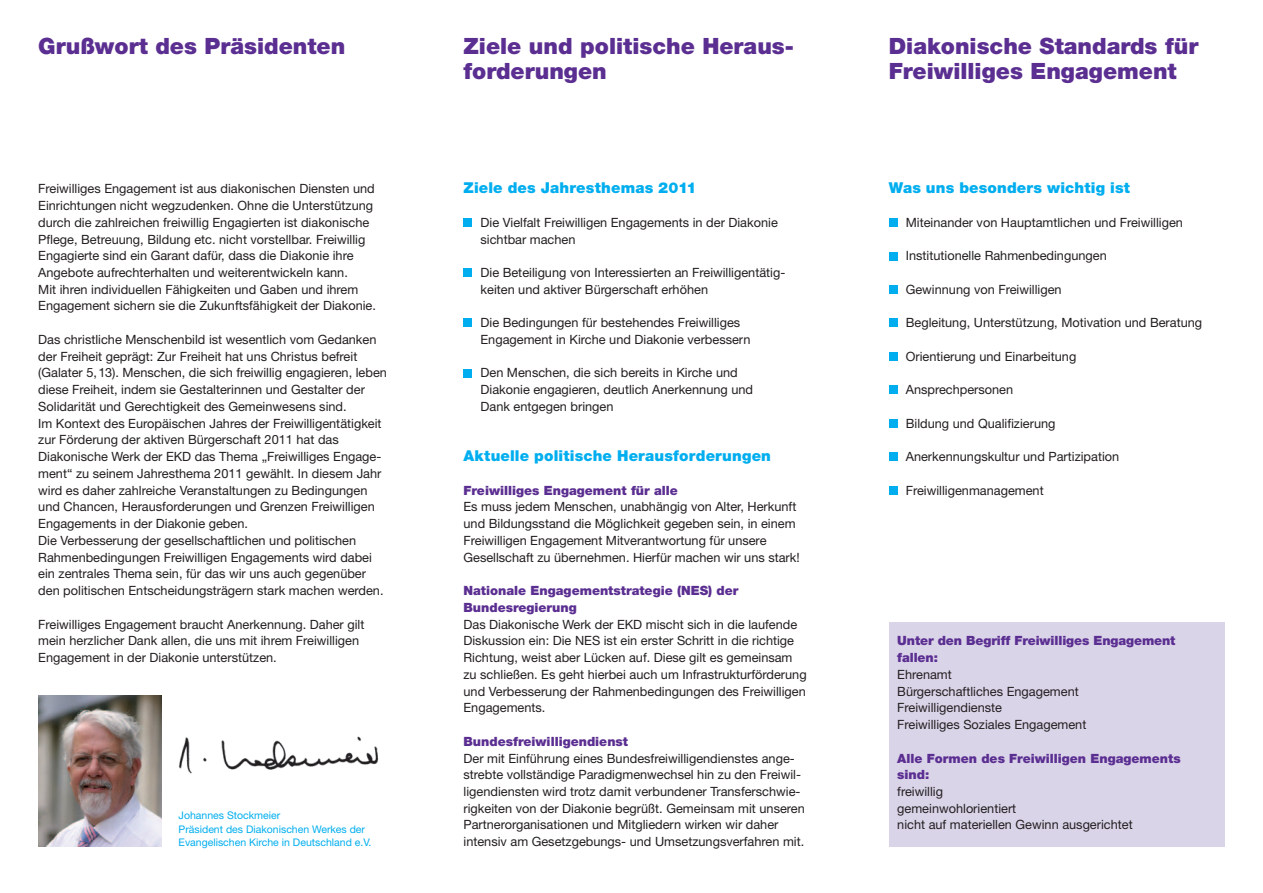
<style>
.page{position:relative;width:1263px;height:893px;background:#fff}
.page>*{position:absolute;margin:0;border:0;box-sizing:border-box;transform-origin:0 0}
.t1{font:900 22.5px/25px "Helvetica Neue LT Std";color:#5b2e91}
.t2{font:900 15px "Helvetica Neue LT Std";letter-spacing:.01em;color:#00aeef}
.t3{font:12.75px/16.8px "Helvetica Neue LT Std";color:#231f20}
.t4{font:900 12.75px/16.8px "Helvetica Neue LT Std";color:#5b2e91}
.t5{font:10.5px/13.5px "Helvetica Neue LT Std";color:#00aeef}
</style>
<div class="page">
<div style="left:889px;top:622px;width:336px;height:224px;background:#dad4e9"></div>
<div style="left:463px;top:218px;width:9px;height:9px;background:#00aeef"></div>
<div style="left:463px;top:268px;width:9px;height:9px;background:#00aeef"></div>
<div style="left:463px;top:319px;width:9px;height:8px;background:#00aeef"></div>
<div style="left:463px;top:369px;width:9px;height:8px;background:#00aeef"></div>
<div style="left:889px;top:218px;width:8px;height:9px;background:#00aeef"></div>
<div style="left:889px;top:252px;width:8px;height:8px;background:#00aeef"></div>
<div style="left:889px;top:285px;width:8px;height:9px;background:#00aeef"></div>
<div style="left:889px;top:319px;width:8px;height:8px;background:#00aeef"></div>
<div style="left:889px;top:352px;width:8px;height:9px;background:#00aeef"></div>
<div style="left:889px;top:386px;width:8px;height:8px;background:#00aeef"></div>
<div style="left:889px;top:419px;width:8px;height:9px;background:#00aeef"></div>
<div style="left:889px;top:453px;width:8px;height:8px;background:#00aeef"></div>
<div style="left:889px;top:486px;width:8px;height:9px;background:#00aeef"></div>
<img style="left:38px;top:695px;width:124px;height:151px">
<img style="left:179px;top:736px;width:200px;height:38px">
<h1 class="t1" style="left:38px;top:34px;width:309px">Grußwort des Präsidenten</h1>
<p class="t3" style="left:38px;top:180px;width:339px">Freiwilliges Engagement ist aus diakonischen Diensten und Einrichtungen nicht wegzudenken. Ohne die Unterstützung durch die zahlreichen freiwillig Engagierten ist diakonische Pflege, Betreuung, Bildung etc. nicht vorstellbar. Freiwillig Engagierte sind ein Garant dafür, dass die Diakonie ihre Angebote aufrechterhalten und weiterentwickeln kann.<br>Mit ihren individuellen Fähigkeiten und Gaben und ihrem Engagement sichern sie die Zukunftsfähigkeit der Diakonie.</p>
<p class="t3" style="left:38px;top:331px;width:350px">Das christliche Menschenbild ist wesentlich vom Gedanken der Freiheit geprägt: Zur Freiheit hat uns Christus befreit (Galater 5,13). Menschen, die sich freiwillig engagieren, leben diese Freiheit, indem sie Gestalterinnen und Gestalter der Solidarität und Gerechtigkeit des Gemeinwesens sind.<br>Im Kontext des Europäischen Jahres der Freiwilligentätigkeit zur Förderung der aktiven Bürgerschaft 2011 hat das Diakonische Werk der EKD das Thema „Freiwilliges Engage&shy;ment“ zu seinem Jahresthema 2011 gewählt. In diesem Jahr wird es daher zahlreiche Veranstaltungen zu Bedingungen und Chancen, Herausforderungen und Grenzen Freiwilligen Engagements in der Diakonie geben.<br>Die Verbesserung der gesellschaftlichen und politischen Rahmenbedingungen Freiwilligen Engagements wird dabei ein zentrales Thema sein, für das wir uns auch gegenüber den politischen Entscheidungsträgern stark machen werden.</p>
<p class="t3" style="left:38px;top:615px;width:328px">Freiwilliges Engagement braucht Anerkennung. Daher gilt mein herzlicher Dank allen, die uns mit ihrem Freiwilligen<br>Engagement in der Diakonie unterstützen.</p>
<p class="t5" style="left:179px;top:809px;width:194px">Johannes Stockmeier<br>Präsident des Diakonischen Werkes der<br>Evangelischen Kirche in Deutschland e.V.</p>
<h1 class="t1" style="left:463px;top:34px;width:332px">Ziele und politische Heraus&shy;forderungen</h1>
<p class="t2" style="left:463px;top:179px;width:235px">Ziele des Jahresthemas 2011</p>
<p class="t3" style="left:480px;top:214px;width:299px">Die Vielfalt Freiwilligen Engagements in der Diakonie sichtbar machen</p>
<p class="t3" style="left:480px;top:264px;width:306px">Die Beteiligung von Interessierten an Freiwilligentätig&shy;keiten und aktiver Bürgerschaft erhöhen</p>
<p class="t3" style="left:480px;top:314px;width:271px">Die Bedingungen für bestehendes Freiwilliges<br>Engagement in Kirche und Diakonie verbessern</p>
<p class="t3" style="left:480px;top:364px;width:274px">Den Menschen, die sich bereits in Kirche und<br>Diakonie engagieren, deutlich Anerkennung und<br>Dank entgegen bringen</p>
<p class="t2" style="left:463px;top:447px;width:309px">Aktuelle politische Herausforderungen</p>
<p class="t4" style="left:463px;top:482px;width:216px">Freiwilliges Engagement für alle</p>
<p class="t3" style="left:463px;top:498px;width:338px">Es muss jedem Menschen, unabhängig von Alter, Herkunft und Bildungsstand die Möglichkeit gegeben sein, in einem Freiwilligen Engagement Mitverantwortung für unsere Gesellschaft zu übernehmen. Hierfür machen wir uns stark!</p>
<p class="t4" style="left:463px;top:582px;width:276px">Nationale Engagementstrategie (NES) der<br>Bundesregierung</p>
<p class="t3" style="left:463px;top:615px;width:345px">Das Diakonische Werk der EKD mischt sich in die laufende Diskussion ein: Die NES ist ein erster Schritt in die richtige Richtung, weist aber Lücken auf. Diese gilt es gemeinsam zu schließen. Es geht hierbei auch um Infrastrukturförderung und Verbesserung der Rahmenbedingungen des Freiwilligen Engagements.</p>
<p class="t4" style="left:463px;top:733px;width:166px">Bundesfreiwilligendienst</p>
<p class="t3" style="left:463px;top:749px;width:343px">Der mit Einführung eines Bundesfreiwilligendienstes ange&shy;strebte vollständige Paradigmenwechsel hin zu den Freiwil&shy;ligendiensten wird trotz damit verbundener Transferschwie&shy;rigkeiten von der Diakonie begrüßt. Gemeinsam mit unseren Partnerorganisationen und Mitgliedern wirken wir daher intensiv am Gesetzgebungs- und Umsetzungsverfahren mit.</p>
<h1 class="t1" style="left:889px;top:34px;width:311px">Diakonische Standards für<br>Freiwilliges Engagement</h1>
<p class="t2" style="left:889px;top:179px;width:243px">Was uns besonders wichtig ist</p>
<p class="t3" style="left:906px;top:214px;width:279px">Miteinander von Hauptamtlichen und Freiwilligen</p>
<p class="t3" style="left:906px;top:247px;width:202px">Institutionelle Rahmenbedingungen</p>
<p class="t3" style="left:906px;top:281px;width:157px">Gewinnung von Freiwilligen</p>
<p class="t3" style="left:906px;top:314px;width:298px">Begleitung, Unterstützung, Motivation und Beratung</p>
<p class="t3" style="left:906px;top:348px;width:172px">Orientierung und Einarbeitung</p>
<p class="t3" style="left:906px;top:381px;width:109px">Ansprechpersonen</p>
<p class="t3" style="left:906px;top:415px;width:151px">Bildung und Qualifizierung</p>
<p class="t3" style="left:906px;top:448px;width:215px">Anerkennungskultur und Partizipation</p>
<p class="t3" style="left:906px;top:481px;width:139px">Freiwilligenmanagement</p>
<p class="t4" style="left:897px;top:632px;width:280px">Unter den Begriff Freiwilliges Engagement fallen:</p>
<p class="t3" style="left:897px;top:666px;width:191px">Ehrenamt<br>Bürgerschaftliches Engagement<br>Freiwilligendienste<br>Freiwilliges Soziales Engagement</p>
<p class="t4" style="left:897px;top:749px;width:285px">Alle Formen des Freiwilligen Engagements sind:</p>
<p class="t3" style="left:897px;top:783px;width:237px">freiwillig<br>gemeinwohlorientiert<br>nicht auf materiellen Gewinn ausgerichtet</p>
</div>
